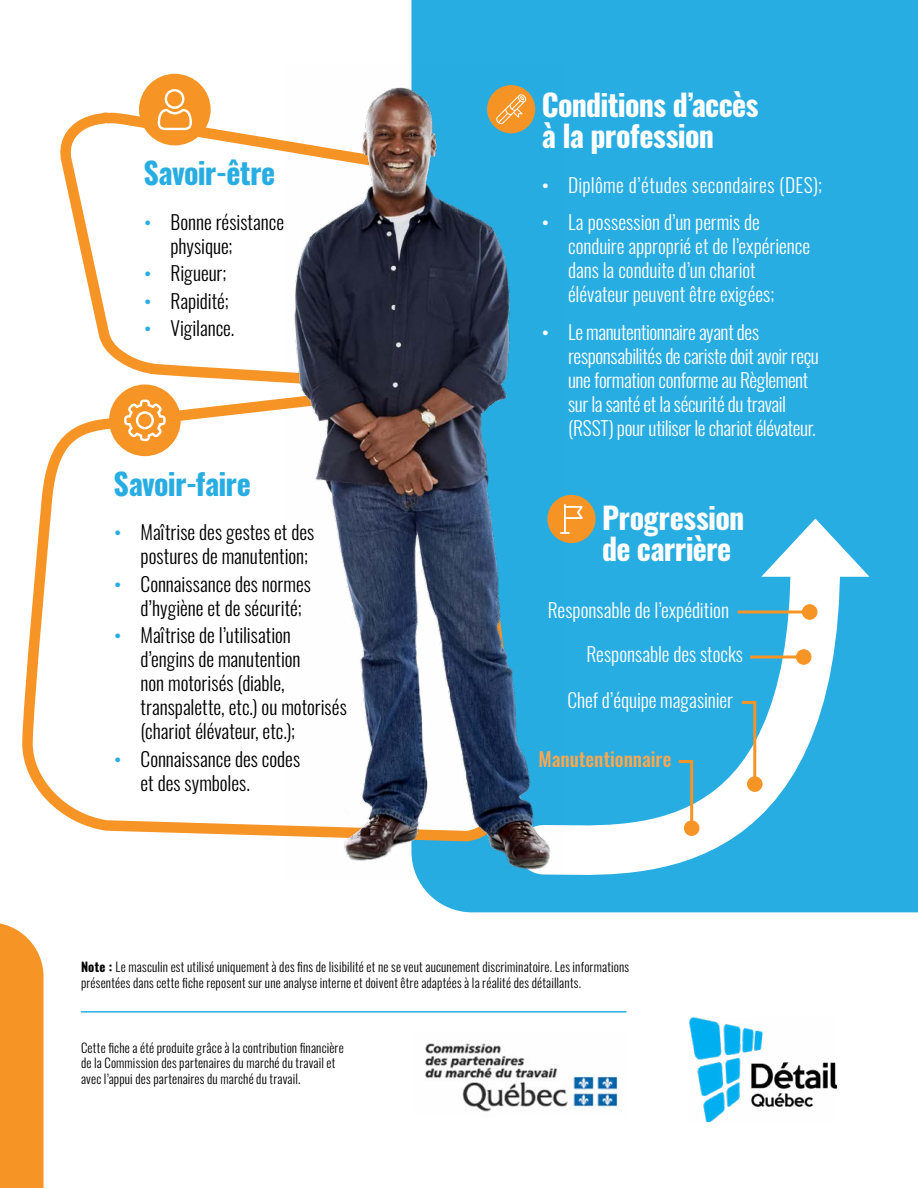
<style>
.page{position:relative;width:918px;height:1188px;background:#fff}
.page>*{position:absolute;margin:0;border:0;box-sizing:border-box;transform-origin:0 0}
.t1{font:700 30px/31.5px "Oswald";letter-spacing:-.02em;color:#fff}
.t2{font:700 30px "Oswald";letter-spacing:-.025em;color:#28ade3}
.t3{font:300 19.5px/24px "Oswald";letter-spacing:-.01em;color:#fff}
.t4{font:300 19.5px/24px "Oswald";color:#000}
.t5{font:300 19.5px "Oswald";letter-spacing:.015em;color:#fff}
.t6{font:500 19.5px "Oswald";color:#faa751}
.P2{font:300 12.75px/15.3px "Oswald";letter-spacing:.015em;color:#000}
.s1{font-family:"Aaux Pro";font-weight:900;font-size:27px;color:#28ade3}
.s2{font-family:"Aaux Pro";font-weight:900;font-size:27px}
.s3{font-weight:700}
</style>
<div class="page">
<div style="left:411px;top:0;width:507px;height:912px;background:#28ade3"></div>
<svg style="left:60px;top:112px;width:224px;height:274px"></svg>
<img style="left:689px;top:1018px;width:148px;height:104px">
<img style="left:425px;top:1043px;width:196px;height:69px">
<hr style="left:81px;top:1011px;width:545px;height:2px;background:#28ade3">
<div style="left:547px;top:495px;width:49px;height:48px;background:#f79426;border-radius:50%"></div>
<svg style="left:565px;top:504px;width:18px;height:6px"></svg>
<div style="left:0;top:923px;width:44px;height:265px;background:#f79426"></div>
<div style="left:139px;top:74px;width:72px;height:71px;background:#f79426;border-radius:50%"></div>
<svg style="left:158px;top:89px;width:34px;height:41px"></svg>
<svg style="left:27px;top:386px;width:257px;height:450px"></svg>
<div style="left:109px;top:385px;width:72px;height:71px;background:#f79426;border-radius:50%"></div>
<svg style="left:124px;top:400px;width:42px;height:41px"></svg>
<svg style="left:494px;top:510px;width:371px;height:389px"></svg>
<svg style="left:761px;top:519px;width:108px;height:58px"></svg>
<svg style="left:676px;top:759px;width:19px;height:72px"></svg>
<div style="left:684px;top:820px;width:15px;height:16px;background:#f79426;border-radius:50%"></div>
<svg style="left:739px;top:699px;width:19px;height:88px"></svg>
<div style="left:747px;top:776px;width:16px;height:16px;background:#f79426;border-radius:50%"></div>
<hr style="left:750px;top:656px;width:54px;height:2px;background:#f79426">
<div style="left:796px;top:649px;width:15px;height:16px;background:#f79426;border-radius:50%"></div>
<svg style="left:738px;top:610px;width:64px;height:4px"></svg>
<div style="left:802px;top:604px;width:15px;height:16px;background:#f79426;border-radius:50%"></div>
<img style="left:284px;top:64px;width:281px;height:815px">
<h2 class="t2" style="left:144px;top:147px;width:133px">Savoir-être</h2>
<p class="t4" style="left:171px;top:208px;width:115px;text-indent:-27px"><span class="s1">·</span> Bonne résistance physique;</p>
<p class="t4" style="left:144px;top:259px;width:85px"><span class="s1">·</span> Rigueur;</p>
<p class="t4" style="left:144px;top:287px;width:87px"><span class="s1">·</span> Rapidité;</p>
<p class="t4" style="left:144px;top:314px;width:92px"><span class="s1">·</span> Vigilance.</p>
<h2 class="t2" style="left:114px;top:457px;width:139px">Savoir-faire</h2>
<p class="t4" style="left:141px;top:518px;width:175px;text-indent:-27px"><span class="s1">·</span> Maîtrise des gestes et des postures de manutention;</p>
<p class="t4" style="left:141px;top:570px;width:172px;text-indent:-27px"><span class="s1">·</span> Connaissance des normes d’hygiène et de sécurité;</p>
<p class="t4" style="left:141px;top:621px;width:208px;text-indent:-27px"><span class="s1">·</span> Maîtrise de l’utilisation d’engins de manutention<br>non motorisés (diable, transpalette, etc.) ou motorisés (chariot élévateur, etc.);</p>
<p class="t4" style="left:141px;top:745px;width:161px;text-indent:-27px"><span class="s1">·</span> Connaissance des codes et des symboles.</p>
<h2 class="t1" style="left:542px;top:86px;width:218px">Conditions d’accès à la profession</h2>
<p class="t5" style="left:541px;top:167px;width:283px"><span class="s2">·</span> Diplôme d’études secondaires (DES);</p>
<p class="t3" style="left:568px;top:208px;width:244px;text-indent:-27px"><span class="s2">·</span> La possession d’un permis de conduire approprié et de l’expérience dans la conduite d’un chariot élévateur peuvent être exigées;</p>
<p class="t3" style="left:568px;top:318px;width:252px;text-indent:-27px"><span class="s2">·</span> Le manutentionnaire ayant des responsabilités de cariste doit avoir reçu une formation conforme au Règlement sur la santé et la sécurité du travail (RSST) pour utiliser le chariot élévateur.</p>
<h2 class="t1" style="left:602px;top:499px;width:144px">Progression de carrière</h2>
<p class="t3" style="left:548px;top:596px;width:183px">Responsable de l’expédition</p>
<p class="t3" style="left:586px;top:640px;width:158px">Responsable des stocks</p>
<p class="t3" style="left:567px;top:686px;width:167px">Chef d’équipe magasinier</p>
<p class="t6" style="left:539px;top:749px;width:134px">Manutentionnaire</p>
<p class="P2" style="left:81px;top:958px;width:550px"><span class="s3">Note :</span> Le masculin est utilisé uniquement à des fins de lisibilité et ne se veut aucunement discriminatoire. Les informations présentées dans cette fiche reposent sur une analyse interne et doivent être adaptées à la réalité des détaillants.</p>
<p class="P2" style="left:81px;top:1039px;width:264px">Cette fiche a été produite grâce à la contribution financière de la Commission des partenaires du marché du travail et avec l’appui des partenaires du marché du travail.</p>
</div>
